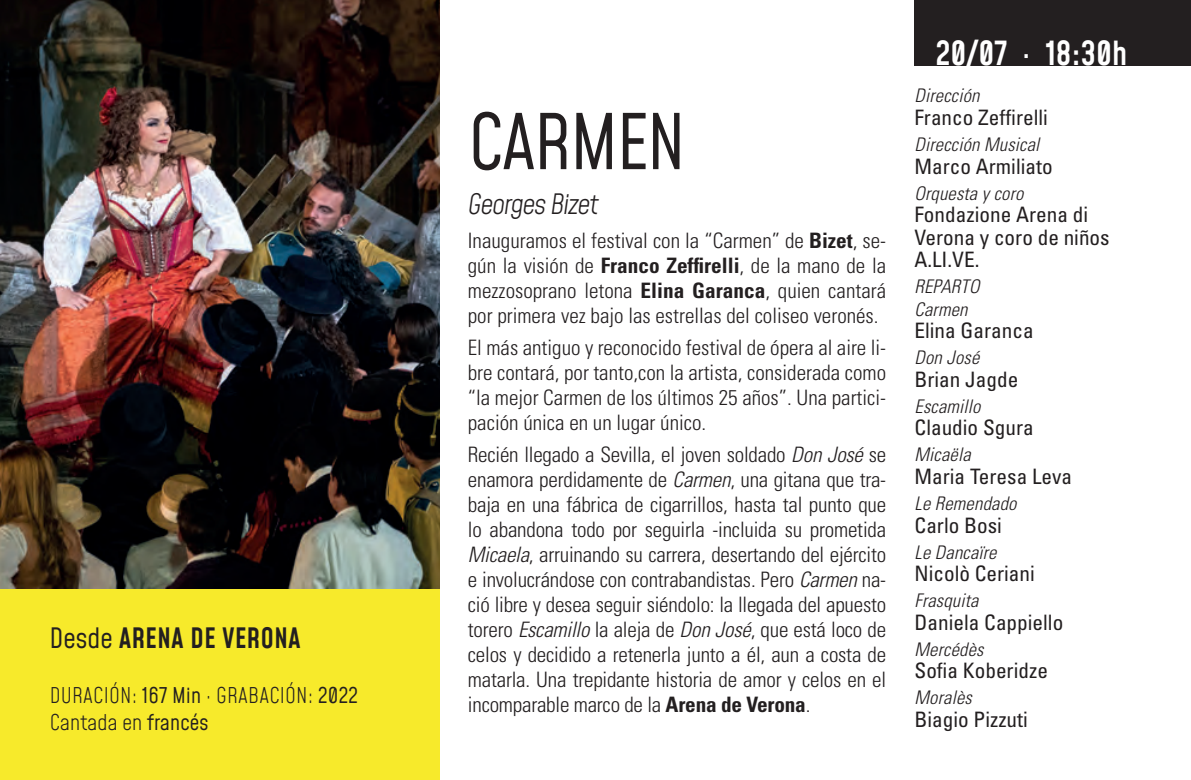
<style>
.page{position:relative;width:1191px;height:780px;background:#fff}
.page>*{position:absolute;margin:0;border:0;box-sizing:border-box;transform-origin:0 0}
.titulo_ópera{font:75px "Mohave";letter-spacing:-.03em;color:#231f20}
.fecha_hora{font:600 32.5px "Mohave";color:#fff}
.lugar{font:600 27.5px "Mohave";color:#231f20}
.Autor_ópera{font:italic 300 27.5px "Mohave";letter-spacing:-.03em;color:#231f20}
.TXT{font:300 condensed 21.25px/25px "Univers LT Std";color:#231f20;text-align:justify}
.Nombre_director{font:condensed 21.25px/22.5px "Univers LT Std";color:#231f20}
.duración{font:300 21.25px "Mohave";letter-spacing:.01em;color:#231f20}
.Director{font:italic 300 condensed 18.75px "Univers LT Std";letter-spacing:.01em;color:#231f20}
.s1{font-weight:400}
.s2{font-weight:700}
.s3{font-style:italic}
</style>
<div class="page">
<div style="left:0;top:588px;width:439px;height:192px;background:#f7ea2b"></div>
<hr style="left:1190px;top:588px;width:1px;height:192px;background:#f7ea2b">
<img style="left:0;top:0;width:439px;height:588px">
<div style="left:914px;top:0;width:277px;height:65px;background:#231f20"></div>
<p class="lugar" style="left:50px;top:620px;width:253px"><span class="s1">Desde</span> ARENA DE VERONA</p>
<p class="duración" style="left:50px;top:681px;width:310px">DURACIÓN: <span class="s1">167 Min</span> · GRABACIÓN: <span class="s1">2022</span></p>
<p class="duración" style="left:50px;top:709px;width:160px">Cantada en <span class="s1">francés</span></p>
<p class="titulo_ópera" style="left:468px;top:95px;width:220px">CARMEN</p>
<p class="Autor_ópera" style="left:468px;top:187px;width:132px">Georges Bizet</p>
<p class="TXT" style="left:468px;top:228px;width:420px">Inauguramos el festival con la “Carmen” de <span class="s2">Bizet</span>, se&shy;gún la visión de <span class="s2">Franco Zeffirelli</span>, de la mano de la mezzosoprano letona <span class="s2">Elina Garanca</span>, quien cantará por primera vez bajo las estrellas del coliseo veronés.</p>
<p class="TXT" style="left:468px;top:335px;width:420px">El más antiguo y reconocido festival de ópera al aire li&shy;bre contará, por tanto,con la artista, considerada como “la mejor Carmen de los últimos 25 años”. Una partici&shy;pación única en un lugar único.</p>
<p class="TXT" style="left:468px;top:442px;width:420px">Recién llegado a Sevilla, el joven soldado <span class="s3">Don José</span> se enamora perdidamente de <span class="s3">Carmen</span>, una gitana que tra&shy;baja en una fábrica de cigarrillos, hasta tal punto que lo abandona todo por seguirla -incluida su prometida <span class="s3">Micaela</span>, arruinando su carrera, desertando del ejército e involucrándose con contrabandistas. Pero <span class="s3">Carmen</span> na&shy;ció libre y desea seguir siéndolo: la llegada del apuesto torero <span class="s3">Escamillo</span> la aleja de <span class="s3">Don José</span>, que está loco de celos y decidido a retenerla junto a él, aun a costa de matarla. Una trepidante historia de amor y celos en el incomparable marco de la <span class="s2">Arena de Verona</span>.</p>
<p class="fecha_hora" style="left:935px;top:33px;width:193px">20/07 · 18:30h</p>
<p class="Director" style="left:914px;top:85px;width:67px">Dirección</p>
<p class="Nombre_director" style="left:914px;top:106px;width:135px">Franco Zeffirelli</p>
<p class="Director" style="left:914px;top:133px;width:126px">Dirección Musical</p>
<p class="Nombre_director" style="left:914px;top:154px;width:140px">Marco Armiliato</p>
<p class="Director" style="left:914px;top:182px;width:110px">Orquesta y coro</p>
<p class="Nombre_director" style="left:914px;top:203px;width:197px">Fondazione Arena di<br>Verona y coro de niños<br>A.LI.VE.</p>
<p class="Director" style="left:914px;top:275px;width:66px">REPARTO</p>
<p class="Director" style="left:914px;top:298px;width:55px">Carmen</p>
<p class="Nombre_director" style="left:914px;top:319px;width:121px">Elina Garanca</p>
<p class="Director" style="left:914px;top:346px;width:66px">Don José</p>
<p class="Nombre_director" style="left:914px;top:367px;width:105px">Brian Jagde</p>
<p class="Director" style="left:914px;top:395px;width:68px">Escamillo</p>
<p class="Nombre_director" style="left:914px;top:416px;width:121px">Claudio Sgura</p>
<p class="Director" style="left:914px;top:443px;width:58px">Micaëla</p>
<p class="Nombre_director" style="left:914px;top:465px;width:159px">Maria Teresa Leva</p>
<p class="Director" style="left:914px;top:492px;width:104px">Le Remendado</p>
<p class="Nombre_director" style="left:914px;top:513px;width:89px">Carlo Bosi</p>
<p class="Director" style="left:914px;top:540px;width:84px">Le Dancaïre</p>
<p class="Nombre_director" style="left:914px;top:562px;width:122px">Nicolò Ceriani</p>
<p class="Director" style="left:914px;top:589px;width:65px">Frasquita</p>
<p class="Nombre_director" style="left:914px;top:610px;width:150px">Daniela Cappiello</p>
<p class="Director" style="left:914px;top:637px;width:70px">Mercédès</p>
<p class="Nombre_director" style="left:914px;top:659px;width:135px">Sofia Koberidze</p>
<p class="Director" style="left:914px;top:686px;width:59px">Moralès</p>
<p class="Nombre_director" style="left:914px;top:707px;width:115px">Biagio Pizzuti</p>
</div>
